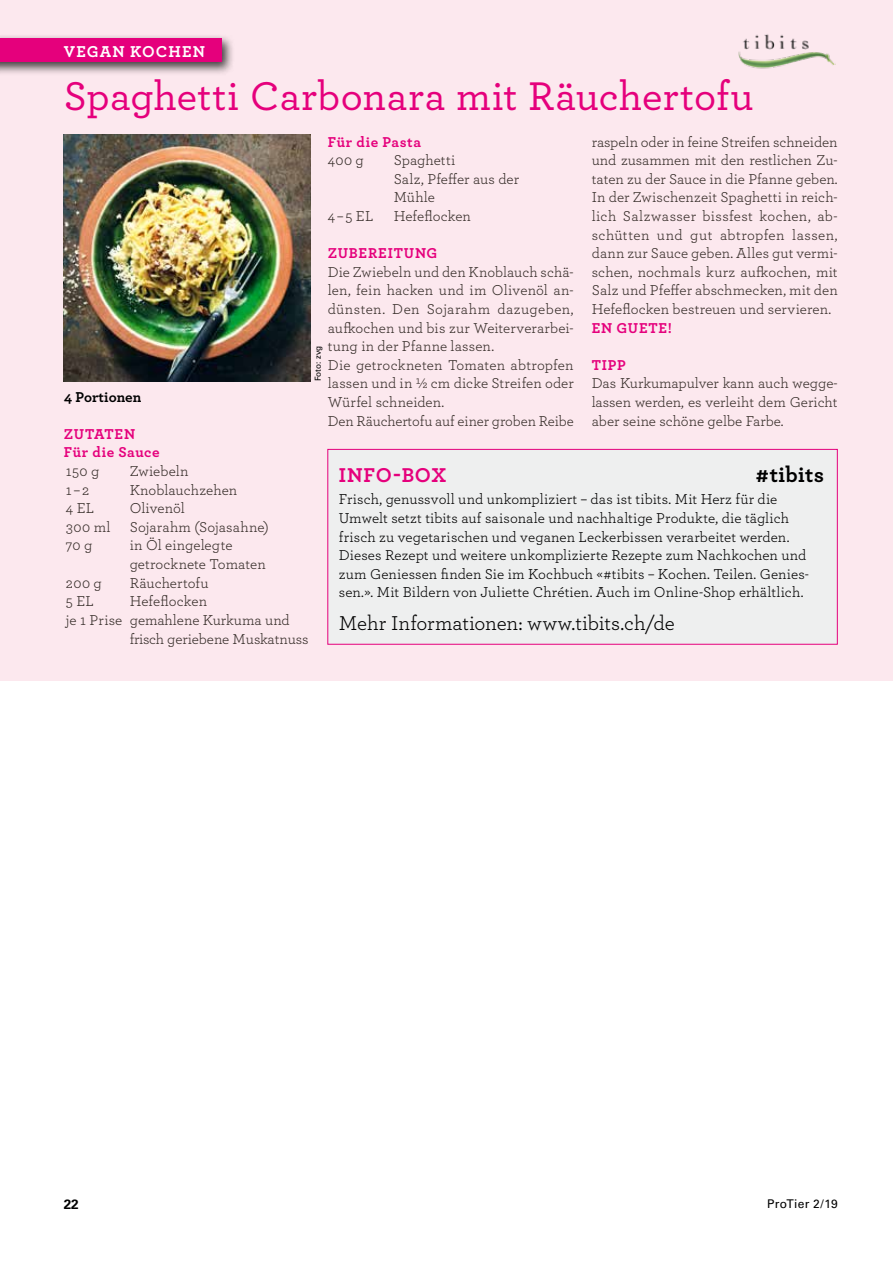
<style>
.page{position:relative;width:893px;height:1263px;background:#fff}
.page>*{position:absolute;margin:0;border:0;box-sizing:border-box;transform-origin:0 0}
.t1{font:500 42px "Archer";letter-spacing:.005em;color:#e5007c}
.t2{font:700 22.5px "Archer";letter-spacing:.015em;color:#000}
.t3{font:21px "Archer";letter-spacing:-.005em;color:#000}
.t4{font:700 21px "Archer";letter-spacing:.035em;color:#e5007c}
.t5{font:700 16.5px "Archer";letter-spacing:.06em;color:#fff}
.t6{font:15px/18.6px "Archer";color:#362d29}
.t7{font:15px/18.6px "Archer";letter-spacing:.005em;color:#000}
.t8{font:700 15px/18.6px "Archer";letter-spacing:.045em;color:#e5007c}
.t9{font:700 15px "Archer";color:#000}
.t10{font:700 13.5px "Univers LT Std";color:#000}
.t11{font:12px "Univers LT Std";letter-spacing:.025em;color:#000}
.t12{font:8.25px "Univers LT Std";letter-spacing:.005em;color:#000}
</style>
<div class="page">
<div style="left:0;top:0;width:893px;height:680px;background:#fce5ec"></div>
<img style="left:64px;top:135px;width:246px;height:246px">
<img style="left:738px;top:34px;width:97px;height:35px">
<div style="left:0;top:34px;width:235px;height:42px;background:#000;opacity:.75"></div>
<div style="left:0;top:38px;width:221px;height:24px;background:#e5007c"></div>
<div style="left:328px;top:449px;width:509px;height:195px;background:#eeefef"></div>
<div style="left:327px;top:449px;width:511px;height:196px;border:1px solid #e5007c"></div>
<p class="t5" style="left:64px;top:38px;width:143px">VEGAN KOCHEN</p>
<h1 class="t1" style="left:64px;top:66px;width:691px">Spaghetti Carbonara mit Räuchertofu</h1>
<p class="t6" style="left:592px;top:132px;width:247px;text-align:justify">raspeln oder in feine Streifen schneiden und zusammen mit den restlichen Zu&shy;taten zu der Sauce in die Pfanne geben.<br>In der Zwischenzeit Spaghetti in reich&shy;lich Salzwasser bissfest kochen, ab&shy;schütten und gut abtropfen lassen, dann zur Sauce geben. Alles gut vermi&shy;schen, nochmals kurz aufkochen, mit Salz und Pfeffer abschmecken, mit den Hefeflocken bestreuen und servieren.</p>
<p class="t8" style="left:592px;top:317px;width:82px">EN GUETE!</p>
<p class="t8" style="left:592px;top:354px;width:36px">TIPP</p>
<p class="t6" style="left:592px;top:373px;width:247px;text-align:justify">Das Kurkumapulver kann auch wegge&shy;lassen werden, es verleiht dem Gericht aber seine schöne gelbe Farbe.</p>
<p class="t8" style="left:328px;top:131px;width:95px">Für die Pasta</p>
<p class="t6" style="left:328px;top:150px;width:38px">400 g</p>
<p class="t6" style="left:394px;top:150px;width:127px">Spaghetti<br>Salz, Pfeffer aus der<br>Mühle</p>
<p class="t6" style="left:328px;top:206px;width:47px">4 – 5 EL</p>
<p class="t6" style="left:394px;top:206px;width:79px">Hefeflocken</p>
<p class="t8" style="left:328px;top:243px;width:111px">ZUBEREITUNG</p>
<p class="t6" style="left:328px;top:262px;width:247px">Die Zwiebeln und den Knoblauch schä&shy;len, fein hacken und im Olivenöl an&shy;dünsten. Den Sojarahm dazugeben, aufkochen und bis zur Weiterverarbei&shy;tung in der Pfanne lassen.<br>Die getrockneten Tomaten abtropfen lassen und in ½ cm dicke Streifen oder Würfel schneiden.<br>Den Räuchertofu auf einer groben Reibe</p>
<p class="t12" style="left:313px;top:381px;width:37px;rotate:-90deg">Foto: zvg</p>
<p class="t9" style="left:64px;top:385px;width:79px">4 Portionen</p>
<p class="t8" style="left:64px;top:424px;width:97px">ZUTATEN<br>Für die Sauce</p>
<p class="t6" style="left:66px;top:461px;width:35px">150 g</p>
<p class="t6" style="left:130px;top:461px;width:60px">Zwiebeln</p>
<p class="t6" style="left:66px;top:480px;width:25px">1 – 2</p>
<p class="t6" style="left:130px;top:480px;width:109px">Knoblauchzehen</p>
<p class="t6" style="left:66px;top:498px;width:30px">4 EL</p>
<p class="t6" style="left:130px;top:498px;width:57px">Olivenöl</p>
<p class="t6" style="left:66px;top:517px;width:46px">300 ml</p>
<p class="t6" style="left:130px;top:517px;width:141px">Sojarahm (Sojasahne)</p>
<p class="t6" style="left:66px;top:535px;width:28px">70 g</p>
<p class="t6" style="left:130px;top:535px;width:138px">in Öl eingelegte getrocknete Tomaten</p>
<p class="t6" style="left:66px;top:573px;width:38px">200 g</p>
<p class="t6" style="left:130px;top:573px;width:80px">Räuchertofu</p>
<p class="t6" style="left:66px;top:591px;width:29px">5 EL</p>
<p class="t6" style="left:130px;top:591px;width:79px">Hefeflocken</p>
<p class="t6" style="left:66px;top:610px;width:225px">je 1 Prise gemahlene Kurkuma und</p>
<p class="t6" style="left:130px;top:628px;width:180px">frisch geriebene Muskatnuss</p>
<h3 class="t4" style="left:339px;top:458px;width:109px">INFO-BOX</h3>
<h2 class="t2" style="left:756px;top:456px;width:70px">#tibits</h2>
<p class="t7" style="left:339px;top:489px;width:472px">Frisch, genussvoll und unkompliziert – das ist tibits. Mit Herz für die Umwelt setzt tibits auf saisonale und nachhaltige Produkte, die täglich frisch zu vegetarischen und veganen Leckerbissen verarbeitet werden.<br>Dieses Rezept und weitere unkomplizierte Rezepte zum Nachkochen und zum Geniessen finden Sie im Kochbuch «#tibits – Kochen. Teilen. Genies&shy;sen.». Mit Bildern von Juliette Chrétien. Auch im Online-Shop erhältlich.</p>
<h3 class="t3" style="left:339px;top:609px;width:338px">Mehr Informationen: www.tibits.ch/de</h3>
<p class="t10" style="left:64px;top:1196px;width:17px">22</p>
<p class="t11" style="left:767px;top:1196px;width:72px">ProTier 2/19</p>
</div>
